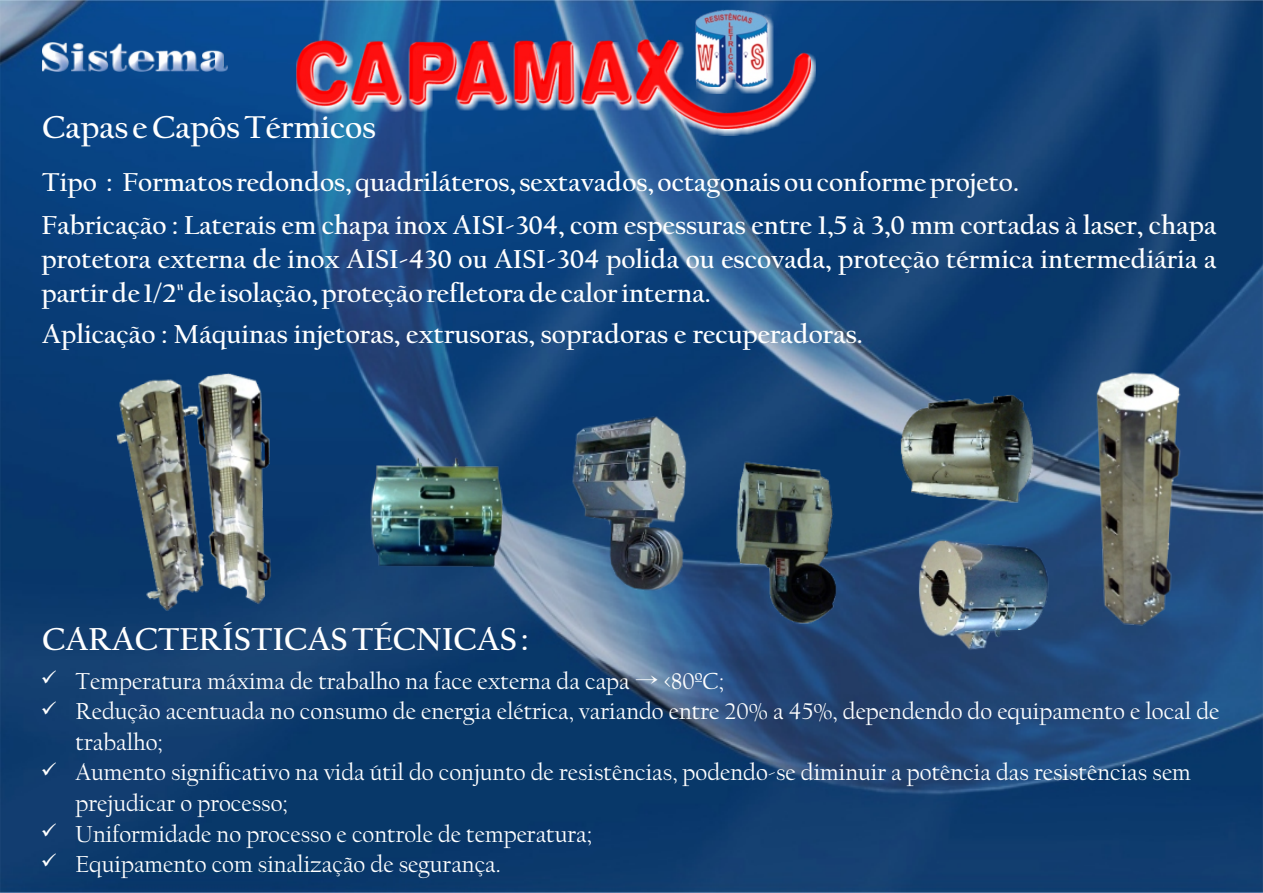
<style>
.page{position:relative;width:1263px;height:893px;background:#fff}
.page>*{position:absolute;margin:0;border:0;box-sizing:border-box;transform-origin:0 0}
.t1{font:700 33px "Californian FB";color:#fff}
.t2{font:700 27px/42.2px "Californian FB";color:#fff}
.t3{font:24px/30.6px "Californian FB";color:#fff}
.s1{font-family:"Adobe Myungjo Std";font-weight:500}
</style>
<div class="page">
<img style="left:0;top:0;width:1263px;height:893px">
<img style="left:321px;top:360px;width:883px;height:295px">
<img style="left:562px;top:412px;width:146px;height:183px">
<img style="left:108px;top:366px;width:183px;height:248px">
<img style="left:42px;top:42px;width:186px;height:30px">
<div style="left:296px;top:41px;width:519px;height:94px;background:#fff;opacity:.98"></div>
<img style="left:296px;top:40px;width:515px;height:88px">
<div style="left:696px;top:10px;width:79px;height:84px;background:#fff;opacity:.98"></div>
<img style="left:695px;top:8px;width:76px;height:79px">
<svg style="left:42px;top:701px;width:14px;height:13px"></svg>
<svg style="left:42px;top:762px;width:14px;height:13px"></svg>
<p class="t1" style="left:42px;top:113px;width:335px">Capas e Capôs Térmicos</p>
<p class="t2" style="left:41px;top:164px;width:1176px">Tipo : Formatos redondos, quadriláteros, sextavados, octagonais ou conforme projeto.<br>Fabricação : Laterais em chapa inox AISI-304, com espessuras entre 1,5 à 3,0 mm cortadas à laser, chapa</p>
<p class="t2" style="left:41px;top:244px;width:1176px;line-height:34px">protetora externa de inox AISI-430 ou AISI-304 polida ou escovada, proteção térmica intermediária a partir de 1/2" de isolação, proteção refletora de calor interna.</p>
<p class="t2" style="left:42px;top:316px;width:822px">Aplicação : Máquinas injetoras, extrusoras, sopradoras e recuperadoras.</p>
<p class="t1" style="left:42px;top:625px;width:488px">CARACTERÍSTICAS TÉCNICAS :</p>
<p class="t3" style="left:76px;top:667px;width:1145px;text-indent:-35px">✓ Temperatura máxima de trabalho na face externa da capa <span class="s1">→</span> &lt;80ºC;<br>Redução acentuada no consumo de energia elétrica, variando entre 20% a 45%, dependendo do equipamento e local de trabalho;</p>
<p class="t3" style="left:76px;top:759px;width:1117px">Aumento significativo na vida útil do conjunto de resistências, podendo-se diminuir a potência das resistências sem prejudicar o processo;</p>
<p class="t3" style="left:41px;top:820px;width:552px">✓ Uniformidade no processo e controle de temperatura;</p>
<p class="t3" style="left:41px;top:851px;width:461px">✓ Equipamento com sinalização de segurança.</p>
</div>
